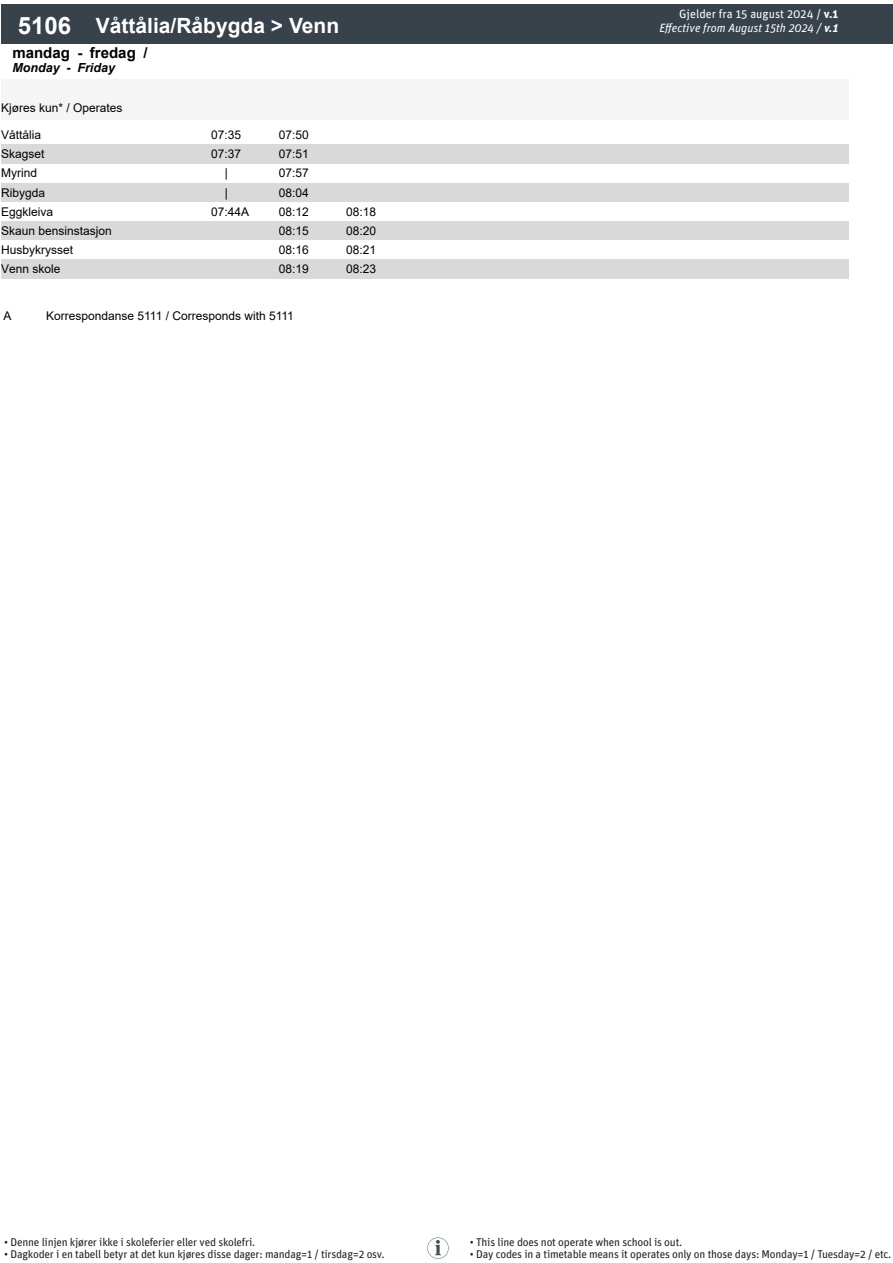
<style>
.page{position:relative;width:893px;height:1263px;background:#fff}
.page>*{position:absolute;margin:0;border:0;box-sizing:border-box;transform-origin:0 0}
.t1{font:700 21px "Arial";color:#fff}
.t2{font:700 15px "Arial";color:#000}
.t3{font:italic 700 12.45px "Arial";color:#000}
.t4{font:12px/19.2px "Arial";color:#000}
.t5{font:italic 12px/14.4px "Unit Pro";color:#fff;text-align:right}
.t6{font:11.25px "Unit Pro";letter-spacing:-.02em;color:#231f20}
.s1{font-size:24px}
.s2{font-style:normal}
.s3{font-weight:700;font-style:normal}
.s4{font-weight:700}
</style>
<div class="page">
<div style="left:1px;top:80px;width:191px;height:40px;background:#f5f5f5"></div>
<div style="left:192px;top:80px;width:68px;height:40px;background:#f5f5f5"></div>
<div style="left:260px;top:80px;width:68px;height:40px;background:#f5f5f5"></div>
<div style="left:328px;top:80px;width:67px;height:40px;background:#f5f5f5"></div>
<div style="left:395px;top:80px;width:68px;height:40px;background:#f5f5f5"></div>
<div style="left:463px;top:80px;width:67px;height:40px;background:#f5f5f5"></div>
<div style="left:530px;top:80px;width:68px;height:40px;background:#f5f5f5"></div>
<div style="left:598px;top:80px;width:67px;height:40px;background:#f5f5f5"></div>
<div style="left:665px;top:80px;width:68px;height:40px;background:#f5f5f5"></div>
<div style="left:733px;top:80px;width:67px;height:40px;background:#f5f5f5"></div>
<div style="left:800px;top:80px;width:49px;height:40px;background:#f5f5f5"></div>
<div style="left:1px;top:4px;width:87px;height:39px;background:#37424a"></div>
<div style="left:88px;top:4px;width:804px;height:39px;background:#37424a"></div>
<div style="left:1px;top:145px;width:848px;height:19px;background:#d9d9d9"></div>
<div style="left:1px;top:183px;width:848px;height:19px;background:#d9d9d9"></div>
<div style="left:1px;top:221px;width:848px;height:19px;background:#d9d9d9"></div>
<div style="left:1px;top:260px;width:848px;height:19px;background:#d9d9d9"></div>
<svg style="left:427px;top:1237px;width:22px;height:22px"></svg>
<p class="t1" style="left:18px;top:11px;width:323px"><span class="s1">5106</span> Våttålia/Råbygda &gt; Venn</p>
<p class="t2" style="left:12px;top:42px;width:137px">mandag - fredag /</p>
<p class="t3" style="left:12px;top:59px;width:104px">Monday - Friday</p>
<p class="t4" style="left:1px;top:98px;width:123px">Kjøres kun* / Operates</p>
<p class="t4" style="left:1px;top:125px;width:112px">Våttålia<br>Skagset<br>Myrind<br>Ribygda<br>Eggkleiva<br>Skaun bensinstasjon<br>Husbykrysset<br>Venn skole</p>
<p class="t4" style="left:211px;top:125px;width:32px">07:35</p>
<p class="t4" style="left:279px;top:125px;width:32px">07:50</p>
<p class="t4" style="left:211px;top:144px;width:32px">07:37</p>
<p class="t4" style="left:279px;top:144px;width:32px">07:51</p>
<p class="t4" style="left:225px;top:164px;width:5px">|</p>
<p class="t4" style="left:279px;top:164px;width:32px">07:57</p>
<p class="t4" style="left:225px;top:183px;width:5px">|</p>
<p class="t4" style="left:279px;top:183px;width:32px">08:04</p>
<p class="t4" style="left:211px;top:202px;width:40px">07:44A</p>
<p class="t4" style="left:279px;top:202px;width:32px">08:12</p>
<p class="t4" style="left:346px;top:202px;width:32px">08:18</p>
<p class="t4" style="left:279px;top:221px;width:32px">08:15</p>
<p class="t4" style="left:346px;top:221px;width:32px">08:20</p>
<p class="t4" style="left:279px;top:240px;width:32px">08:16</p>
<p class="t4" style="left:346px;top:240px;width:32px">08:21</p>
<p class="t4" style="left:279px;top:259px;width:32px">08:19</p>
<p class="t4" style="left:346px;top:259px;width:32px">08:23</p>
<p class="t4" style="left:3px;top:306px;width:10px">A</p>
<p class="t4" style="left:46px;top:306px;width:249px">Korrespondanse 5111 / Corresponds with 5111</p>
<p class="t5" style="left:659px;top:6px;width:180px"><span class="s2">Gjelder fra 15 august 2024 /</span> <span class="s3">v.1<br></span>Effective from August 15th 2024 / <span class="s4">v.1</span></p>
<p class="t6" style="left:4px;top:1234px;width:253px">• Denne linjen kjører ikke i skoleferier eller ved skolefri.</p>
<p class="t6" style="left:4px;top:1246px;width:382px">• Dagkoder i en tabell betyr at det kun kjøres disse dager: mandag=1 / tirsdag=2 osv.</p>
<p class="t6" style="left:470px;top:1234px;width:214px">• This line does not operate when school is out.</p>
<p class="t6" style="left:470px;top:1246px;width:423px">• Day codes in a timetable means it operates only on those days: Monday=1 / Tuesday=2 / etc.</p>
</div>
